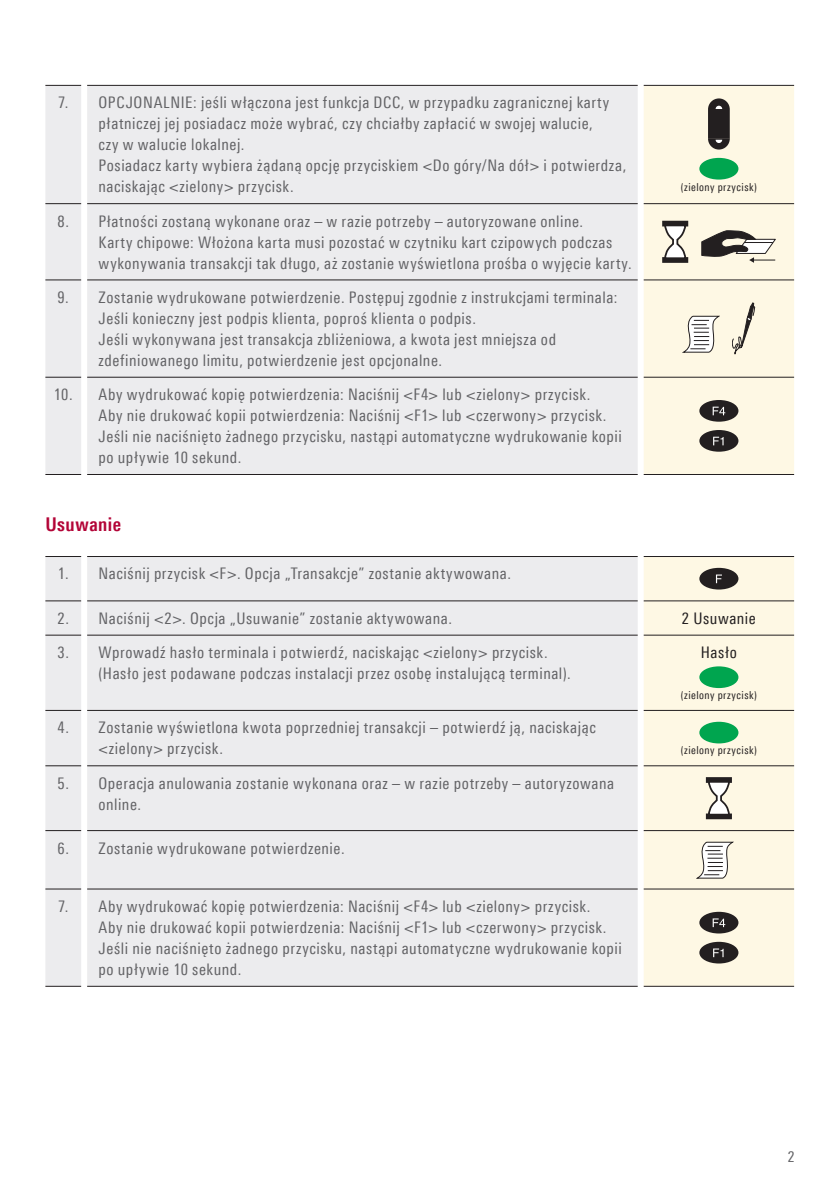
<style>
.page{position:relative;width:840px;height:1191px;background:#fff}
.page>*{position:absolute;margin:0;border:0;box-sizing:border-box;transform-origin:0 0}
.t1{font:700 19px "Linotype Univers 620 Cn";letter-spacing:.025em;color:#b30437}
.t2{font:16px/21px "Linotype Univers 420 Cn";letter-spacing:.035em;color:#636366}
.t3{font:16px "Linotype Univers 420 Cn";letter-spacing:.035em;color:#231f20}
.t4{font:15px "Linotype Univers 420 Cn";color:#636366}
.t5{font:11px "Linotype Univers 420 Cn";letter-spacing:.045em;color:#231f20}
</style>
<div class="page">
<div style="left:45px;top:85px;width:592px;height:389px;background:#ececee"></div>
<div style="left:643px;top:86px;width:150px;height:388px;background:#fef8e4"></div>
<hr style="left:45px;top:85px;width:36px;height:1px;background:#231f20">
<hr style="left:87px;top:85px;width:550px;height:1px;background:#231f20">
<hr style="left:643px;top:85px;width:150px;height:1px;background:#231f20">
<hr style="left:45px;top:203px;width:36px;height:1px;background:#231f20">
<hr style="left:87px;top:203px;width:550px;height:1px;background:#231f20">
<hr style="left:643px;top:203px;width:150px;height:1px;background:#231f20">
<hr style="left:45px;top:279px;width:36px;height:1px;background:#231f20">
<hr style="left:87px;top:279px;width:550px;height:1px;background:#231f20">
<hr style="left:643px;top:279px;width:150px;height:1px;background:#231f20">
<hr style="left:45px;top:377px;width:36px;height:1px;background:#231f20">
<hr style="left:87px;top:377px;width:550px;height:1px;background:#231f20">
<hr style="left:643px;top:377px;width:150px;height:1px;background:#231f20">
<hr style="left:45px;top:474px;width:36px;height:1px;background:#231f20">
<hr style="left:87px;top:474px;width:550px;height:1px;background:#231f20">
<hr style="left:643px;top:474px;width:150px;height:1px;background:#231f20">
<svg style="left:707px;top:98px;width:22px;height:52px"></svg>
<div style="left:699px;top:159px;width:38px;height:20px;background:#00a54f;border-radius:50%"></div>
<div style="left:699px;top:158px;width:39px;height:22px;border:2px solid #00a54f;border-radius:50%"></div>
<div style="left:661px;top:221px;width:26px;height:5px;border:2px solid #231f20"></div>
<div style="left:661px;top:257px;width:26px;height:6px;border:2px solid #231f20"></div>
<svg style="left:662px;top:224px;width:25px;height:36px"></svg>
<svg style="left:701px;top:230px;width:75px;height:33px;background:#a6a198"></svg>
<svg style="left:682px;top:316px;width:37px;height:36px"></svg>
<svg style="left:731px;top:302px;width:23px;height:52px"></svg>
<div style="left:699px;top:401px;width:38px;height:20px;background:#231f20;border-radius:50%"></div>
<div style="left:699px;top:400px;width:39px;height:22px;border:2px solid #231f20;border-radius:50%"></div>
<svg style="left:712px;top:407px;width:13px;height:8px"></svg>
<div style="left:699px;top:431px;width:38px;height:20px;background:#231f20;border-radius:50%"></div>
<div style="left:699px;top:430px;width:39px;height:22px;border:2px solid #231f20;border-radius:50%"></div>
<svg style="left:713px;top:437px;width:10px;height:8px"></svg>
<div style="left:45px;top:556px;width:592px;height:430px;background:#ececee"></div>
<div style="left:643px;top:557px;width:150px;height:429px;background:#fef8e4"></div>
<hr style="left:45px;top:556px;width:36px;height:1px;background:#231f20">
<hr style="left:87px;top:556px;width:550px;height:1px;background:#231f20">
<hr style="left:643px;top:556px;width:150px;height:1px;background:#231f20">
<hr style="left:45px;top:600px;width:36px;height:1px;background:#231f20">
<hr style="left:87px;top:600px;width:550px;height:1px;background:#231f20">
<hr style="left:643px;top:600px;width:150px;height:1px;background:#231f20">
<hr style="left:45px;top:635px;width:36px;height:1px;background:#231f20">
<hr style="left:87px;top:635px;width:550px;height:1px;background:#231f20">
<hr style="left:643px;top:635px;width:150px;height:1px;background:#231f20">
<hr style="left:45px;top:710px;width:36px;height:1px;background:#231f20">
<hr style="left:87px;top:710px;width:550px;height:1px;background:#231f20">
<hr style="left:643px;top:710px;width:150px;height:1px;background:#231f20">
<hr style="left:45px;top:765px;width:36px;height:1px;background:#231f20">
<hr style="left:87px;top:765px;width:550px;height:1px;background:#231f20">
<hr style="left:643px;top:765px;width:150px;height:1px;background:#231f20">
<hr style="left:45px;top:830px;width:36px;height:1px;background:#231f20">
<hr style="left:87px;top:830px;width:550px;height:1px;background:#231f20">
<hr style="left:643px;top:830px;width:150px;height:1px;background:#231f20">
<hr style="left:45px;top:888px;width:36px;height:1px;background:#231f20">
<hr style="left:87px;top:888px;width:550px;height:1px;background:#231f20">
<hr style="left:643px;top:888px;width:150px;height:1px;background:#231f20">
<hr style="left:45px;top:986px;width:36px;height:1px;background:#231f20">
<hr style="left:87px;top:986px;width:550px;height:1px;background:#231f20">
<hr style="left:643px;top:986px;width:150px;height:1px;background:#231f20">
<div style="left:699px;top:568px;width:38px;height:20px;background:#231f20;border-radius:50%"></div>
<div style="left:699px;top:568px;width:39px;height:21px;border:2px solid #231f20;border-radius:50%"></div>
<svg style="left:715px;top:574px;width:6px;height:9px"></svg>
<div style="left:699px;top:667px;width:38px;height:20px;background:#00a54f;border-radius:50%"></div>
<div style="left:699px;top:666px;width:39px;height:22px;border:2px solid #00a54f;border-radius:50%"></div>
<div style="left:699px;top:722px;width:38px;height:20px;background:#00a54f;border-radius:50%"></div>
<div style="left:699px;top:721px;width:39px;height:22px;border:2px solid #00a54f;border-radius:50%"></div>
<div style="left:705px;top:777px;width:26px;height:6px;border:2px solid #231f20"></div>
<div style="left:705px;top:813px;width:26px;height:6px;border:2px solid #231f20"></div>
<svg style="left:706px;top:780px;width:24px;height:36px"></svg>
<svg style="left:696px;top:842px;width:36px;height:36px"></svg>
<div style="left:699px;top:912px;width:38px;height:20px;background:#231f20;border-radius:50%"></div>
<div style="left:699px;top:911px;width:39px;height:22px;border:2px solid #231f20;border-radius:50%"></div>
<svg style="left:712px;top:918px;width:13px;height:9px"></svg>
<div style="left:699px;top:942px;width:38px;height:20px;background:#231f20;border-radius:50%"></div>
<div style="left:699px;top:941px;width:39px;height:22px;border:2px solid #231f20;border-radius:50%"></div>
<svg style="left:713px;top:948px;width:10px;height:9px"></svg>
<p class="t2" style="left:98px;top:92px;width:529px;text-indent:-40px">7. OPCJONALNIE: jeśli włączona jest funkcja DCC, w przypadku zagranicznej karty płatniczej jej posiadacz może wybrać, czy chciałby zapłacić w swojej walucie,<br>czy w walucie lokalnej.<br>Posiadacz karty wybiera żądaną opcję przyciskiem &lt;Do góry/Na dół&gt; i potwierdza, naciskając &lt;zielony&gt; przycisk.</p>
<p class="t2" style="left:98px;top:210px;width:534px;text-indent:-41px">8. Płatności zostaną wykonane oraz – w razie potrzeby – autoryzowane online.<br>Karty chipowe: Włożona karta musi pozostać w czytniku kart czipowych podczas wykonywania transakcji tak długo, aż zostanie wyświetlona prośba o wyjęcie karty.</p>
<p class="t2" style="left:98px;top:286px;width:520px;text-indent:-41px">9. Zostanie wydrukowane potwierdzenie. Postępuj zgodnie z instrukcjami terminala:<br>Jeśli konieczny jest podpis klienta, poproś klienta o podpis.<br>Jeśli wykonywana jest transakcja zbliżeniowa, a kwota jest mniejsza od zdefiniowanego limitu, potwierdzenie jest opcjonalne.</p>
<p class="t2" style="left:98px;top:384px;width:524px;text-indent:-45px">10. Aby wydrukować kopię potwierdzenia: Naciśnij &lt;F4&gt; lub &lt;zielony&gt; przycisk.<br>Aby nie drukować kopii potwierdzenia: Naciśnij &lt;F1&gt; lub &lt;czerwony&gt; przycisk.<br>Jeśli nie naciśnięto żadnego przycisku, nastąpi automatyczne wydrukowanie kopii po upływie 10 sekund.</p>
<p class="t5" style="left:680px;top:180px;width:77px">(zielony przycisk)</p>
<p class="t1" style="left:45px;top:512px;width:77px">Usuwanie</p>
<p class="t2" style="left:58px;top:563px;width:454px">1. Naciśnij przycisk &lt;F&gt;. Opcja „Transakcje” zostanie aktywowana.</p>
<p class="t2" style="left:58px;top:607px;width:396px">2. Naciśnij &lt;2&gt;. Opcja „Usuwanie” zostanie aktywowana.</p>
<p class="t3" style="left:681px;top:609px;width:75px">2 Usuwanie</p>
<p class="t2" style="left:98px;top:642px;width:473px;text-indent:-41px">3. Wprowadź hasło terminala i potwierdź, naciskając &lt;zielony&gt; przycisk. (Hasło jest podawane podczas instalacji przez osobę instalującą terminal).</p>
<p class="t3" style="left:700px;top:643px;width:38px">Hasło</p>
<p class="t5" style="left:680px;top:689px;width:77px">(zielony przycisk)</p>
<p class="t2" style="left:98px;top:717px;width:498px;text-indent:-41px">4. Zostanie wyświetlona kwota poprzedniej transakcji – potwierdź ją, naciskając &lt;zielony&gt; przycisk.</p>
<p class="t5" style="left:680px;top:744px;width:77px">(zielony przycisk)</p>
<p class="t2" style="left:98px;top:772px;width:517px;text-indent:-41px">5. Operacja anulowania zostanie wykonana oraz – w razie potrzeby – autoryzowana online.</p>
<p class="t2" style="left:57px;top:837px;width:288px">6. Zostanie wydrukowane potwierdzenie.</p>
<p class="t2" style="left:98px;top:895px;width:524px;text-indent:-40px">7. Aby wydrukować kopię potwierdzenia: Naciśnij &lt;F4&gt; lub &lt;zielony&gt; przycisk.<br>Aby nie drukować kopii potwierdzenia: Naciśnij &lt;F1&gt; lub &lt;czerwony&gt; przycisk.<br>Jeśli nie naciśnięto żadnego przycisku, nastąpi automatyczne wydrukowanie kopii po upływie 10 sekund.</p>
<p class="t4" style="left:787px;top:1148px;width:8px">2</p>
</div>
